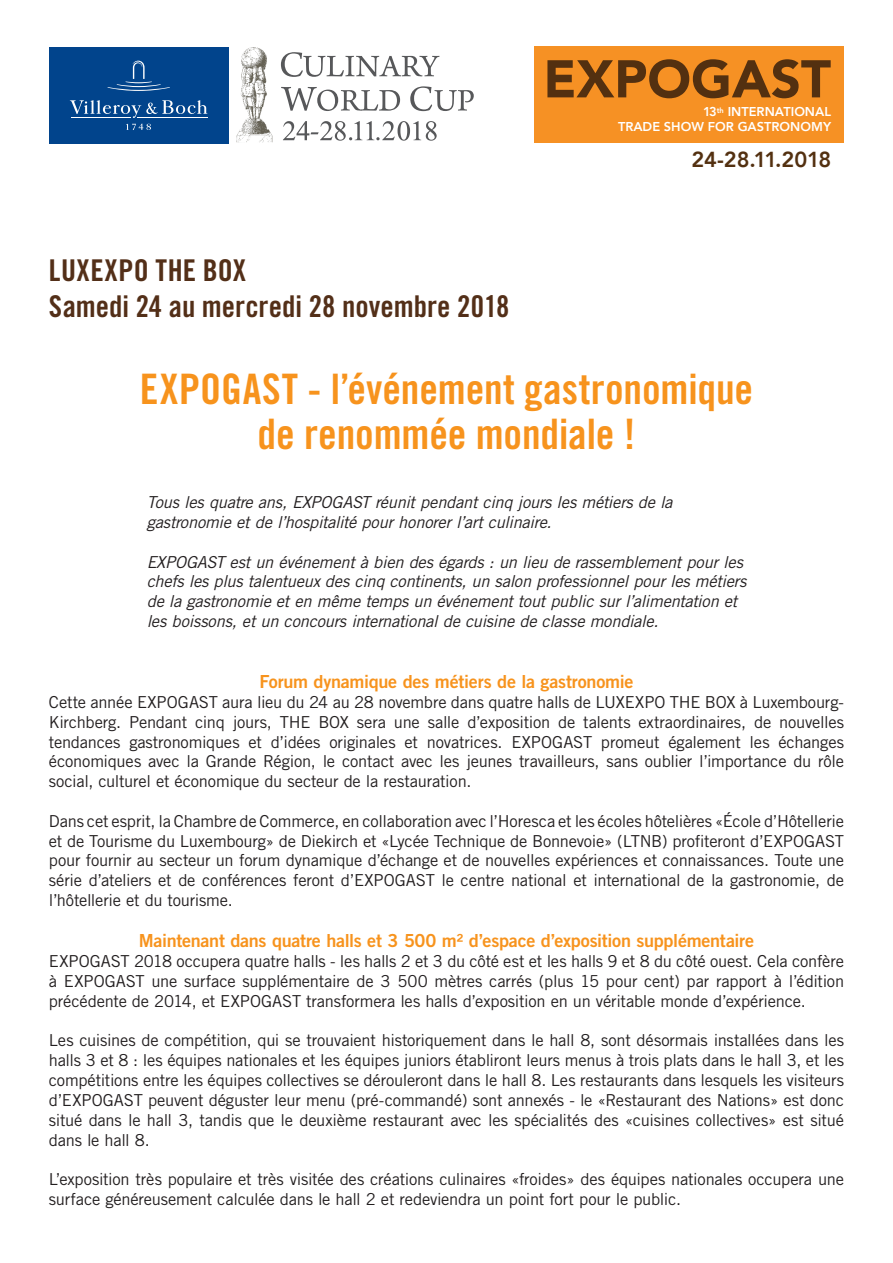
<style>
.page{position:relative;width:893px;height:1263px;background:#fff}
.page>*{position:absolute;margin:0;border:0;box-sizing:border-box;transform-origin:0 0}
.t1{font:900 52.5px "Avenir";color:#533010}
.t2{font:42px/45px "Trade Gothic Bold Cond Twenty";letter-spacing:-.005em;color:#f7931d;text-align:center}
.t3{font:30px/36px "Trade Gothic Bold Cond Twenty";color:#532f18}
.t4{font:800 21.75px "Avenir";color:#533010}
.t5{font:18px "Trade Gothic Bold Two";letter-spacing:-.015em;color:#f7931d}
.t6{font:16.5px/19.8px "Trade Gothic";letter-spacing:-.015em;color:#231f20;text-align:justify}
.t7{font:italic 16.5px/19.8px "Trade Gothic";letter-spacing:-.015em;color:#231f20}
.t8{font:800 12.75px/14.7px "Avenir";color:#fff;text-align:right}
</style>
<div class="page">
<div style="left:534px;top:47px;width:310px;height:96px;background:#f69124"></div>
<div style="left:49px;top:47px;width:180px;height:97px;background:#01448c"></div>
<svg style="left:108px;top:61px;width:62px;height:30px"></svg>
<hr style="left:137px;top:117px;width:71px;height:1px;background:#fff">
<svg style="left:70px;top:100px;width:137px;height:30px"></svg>
<img style="left:236px;top:47px;width:36px;height:95px">
<svg style="left:281px;top:52px;width:158px;height:25px"></svg>
<svg style="left:281px;top:87px;width:119px;height:24px"></svg>
<svg style="left:410px;top:86px;width:64px;height:25px"></svg>
<svg style="left:283px;top:121px;width:154px;height:20px"></svg>
<h1 class="t1" style="left:543px;top:34px;width:289px">EXPOGAST</h1>
<p class="t8" style="left:618px;top:105px;width:215px">13<sup>th</sup> INTERNATIONAL<br>TRADE SHOW FOR GASTRONOMY</p>
<h3 class="t3" style="left:49px;top:252px;width:462px">LUXEXPO THE BOX<br>Samedi 24 au mercredi 28 novembre 2018</h3>
<h3 class="t4" style="left:691px;top:142px;width:141px">24-28.11.2018</h3>
<h2 class="t2" style="left:140px;top:366px;width:615px">EXPOGAST - l’événement gastronomique de renommée mondiale !</h2>
<p class="t7" style="left:147px;top:492px;width:527px">Tous les quatre ans, EXPOGAST réunit pendant cinq jours les métiers de la gastronomie et de l’hospitalité pour honorer l’art culinaire.</p>
<p class="t7" style="left:147px;top:552px;width:601px">EXPOGAST est un événement à bien des égards : un lieu de rassemblement pour les chefs les plus talentueux des cinq continents, un salon professionnel pour les métiers de la gastronomie et en même temps un événement tout public sur l’alimentation et les boissons, et un concours international de cuisine de classe mondiale.</p>
<p class="t5" style="left:259px;top:671px;width:376px">Forum dynamique des métiers de la gastronomie</p>
<p class="t6" style="left:49px;top:692px;width:797px">Cette année EXPOGAST aura lieu du 24 au 28 novembre dans quatre halls de LUXEXPO THE BOX à Luxembourg-Kirchberg. Pendant cinq jours, THE BOX sera une salle d’exposition de talents extraordinaires, de nouvelles tendances gastronomiques et d’idées originales et novatrices. EXPOGAST promeut également les échanges économiques avec la Grande Région, le contact avec les jeunes travailleurs, sans oublier l’importance du rôle social, culturel et économique du secteur de la restauration.</p>
<p class="t6" style="left:49px;top:811px;width:797px">Dans cet esprit, la Chambre de Commerce, en collaboration avec l’Horesca et les écoles hôtelières «École d’Hôtellerie et de Tourisme du Luxembourg» de Diekirch et «Lycée Technique de Bonnevoie» (LTNB) profiteront d’EXPOGAST pour fournir au secteur un forum dynamique d’échange et de nouvelles expériences et connaissances. Toute une série d’ateliers et de conférences feront d’EXPOGAST le centre national et international de la gastronomie, de l’hôtellerie et du tourisme.</p>
<p class="t5" style="left:139px;top:930px;width:617px">Maintenant dans quatre halls et 3 500 m² d’espace d’exposition supplémentaire</p>
<p class="t6" style="left:49px;top:951px;width:797px">EXPOGAST 2018 occupera quatre halls - les halls 2 et 3 du côté est et les halls 9 et 8 du côté ouest. Cela confère à EXPOGAST une surface supplémentaire de 3 500 mètres carrés (plus 15 pour cent) par rapport à l’édition précédente de 2014, et EXPOGAST transformera les halls d’exposition en un véritable monde d’expérience.</p>
<p class="t6" style="left:49px;top:1030px;width:797px">Les cuisines de compétition, qui se trouvaient historiquement dans le hall 8, sont désormais installées dans les halls 3 et 8 : les équipes nationales et les équipes juniors établiront leurs menus à trois plats dans le hall 3, et les compétitions entre les équipes collectives se dérouleront dans le hall 8. Les restaurants dans lesquels les visiteurs d’EXPOGAST peuvent déguster leur menu (pré-commandé) sont annexés - le «Restaurant des Nations» est donc situé dans le hall 3, tandis que le deuxième restaurant avec les spécialités des «cuisines collectives» est situé dans le hall 8.</p>
<p class="t6" style="left:49px;top:1169px;width:797px">L’exposition très populaire et très visitée des créations culinaires «froides» des équipes nationales occupera une surface généreusement calculée dans le hall 2 et redeviendra un point fort pour le public.</p>
</div>
